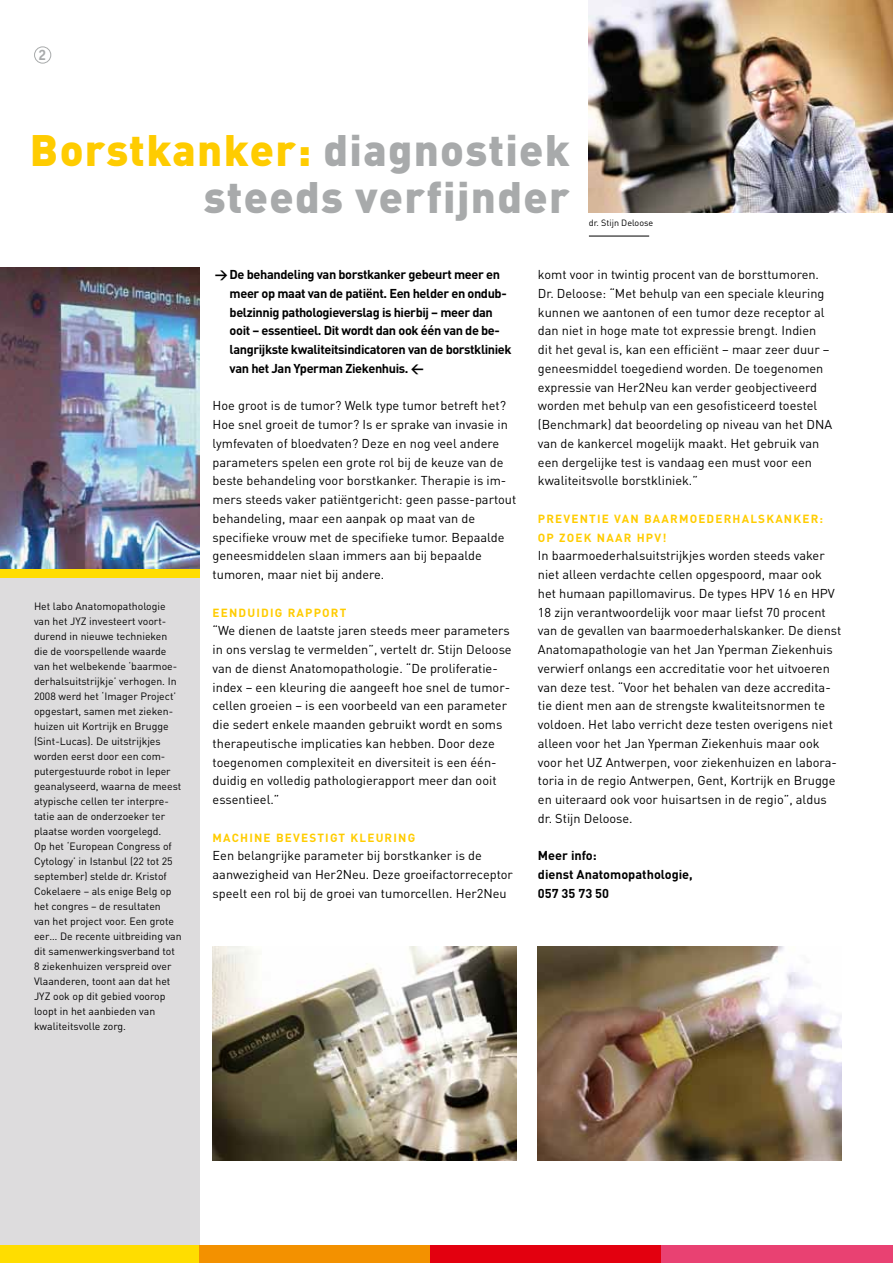
<style>
.page{position:relative;width:893px;height:1263px;background:#fff}
.page>*{position:absolute;margin:0;border:0;box-sizing:border-box;transform-origin:0 0}
.t1{font:900 43.5px/46.5px "DIN";letter-spacing:.03em;color:#a8aaab;text-align:right}
.t2{font:700 15px "Officina Serif Std";color:#a8aaab}
.t3{font:12.75px/18.8px "DIN";color:#000}
.t4{font:700 12.75px/18.8px "DIN";letter-spacing:-.03em;color:#000}
.t5{font:700 12.75px/18.8px "DIN";color:#000}
.t6{font:700 11.7px/18.8px "DIN";letter-spacing:.125em;color:#fc0}
.t7{font:700 11.7px "DIN";letter-spacing:.1em;color:#fc0}
.t8{font:10.5px/15px "DIN";color:#000}
.t9{font:9px "DIN";color:#000}
.s1{color:#fc0}
</style>
<div class="page">
<div style="left:0;top:268px;width:200px;height:995px;background:#dddcdd"></div>
<hr style="left:589px;top:236px;width:60px;height:1px;background:#000">
<img style="left:589px;top:0;width:304px;height:213px">
<div style="left:34px;top:46px;width:17px;height:18px;border:1px solid #a8aaab;border-radius:50%"></div>
<div style="left:0;top:1246px;width:200px;height:17px;background:#fd0"></div>
<div style="left:200px;top:1246px;width:231px;height:17px;background:#f39100"></div>
<div style="left:431px;top:1246px;width:231px;height:17px;background:#e3000f"></div>
<div style="left:662px;top:1246px;width:231px;height:17px;background:#e94172"></div>
<img style="left:0;top:268px;width:200px;height:301px">
<div style="left:0;top:569px;width:200px;height:9px;background:#fd0"></div>
<img style="left:213px;top:947px;width:304px;height:214px">
<img style="left:538px;top:947px;width:304px;height:214px">
<p class="t2" style="left:38px;top:46px;width:10px">2</p>
<h1 class="t1" style="left:30px;top:125px;width:541px"><span class="s1">Borstkanker:</span> diagnostiek steeds verfijnder</h1>
<p class="t9" style="left:589px;top:217px;width:66px">dr. Stijn Deloose</p>
<p class="t8" style="left:34px;top:599px;width:149px">Het labo Anatomopathologie van het JYZ investeert voort&shy;durend in nieuwe technieken die de voorspellende waarde van het welbekende ‘baarmoe&shy;derhalsuitstrijkje’ verhogen. In<br>2008 werd het ‘Imager Project’ opgestart, samen met zieken&shy;huizen uit Kortrijk en Brugge (Sint-Lucas). De uitstrijkjes worden eerst door een com&shy;putergestuurde robot in Ieper geanalyseerd, waarna de meest atypische cellen ter interpre&shy;tatie aan de onderzoeker ter plaatse worden voorgelegd.<br>Op het ‘European Congress of<br>Cytology’ in Istanbul (22 tot 25 september) stelde dr. Kristof<br>Cokelaere – als enige Belg op het congres – de resultaten<br>van het project voor. Een grote eer… De recente uitbreiding van dit samenwerkingsverband tot<br>8 ziekenhuizen verspreid over<br>Vlaanderen, toont aan dat het<br>JYZ ook op dit gebied voorop loopt in het aanbieden van kwaliteitsvolle zorg.</p>
<p class="t4" style="left:230px;top:264px;width:284px;text-indent:-15px">&gt; De behandeling van borstkanker gebeurt meer en meer op maat van de patiënt. Een helder en ondub&shy;belzinnig pathologieverslag is hierbij – meer dan ooit – essentieel. Dit wordt dan ook één van de be&shy;langrijkste kwaliteitsindicatoren van de borstkliniek van het Jan Yperman Ziekenhuis. &lt;</p>
<p class="t3" style="left:213px;top:396px;width:305px">Hoe groot is de tumor? Welk type tumor betreft het?<br>Hoe snel groeit de tumor? Is er sprake van invasie in lymfevaten of bloedvaten? Deze en nog veel andere parameters spelen een grote rol bij de keuze van de beste behandeling voor borstkanker. Therapie is im&shy;mers steeds vaker patiëntgericht: geen passe-partout behandeling, maar een aanpak op maat van de specifieke vrouw met de specifieke tumor. Bepaalde geneesmiddelen slaan immers aan bij bepaalde tumoren, maar niet bij andere.</p>
<p class="t7" style="left:213px;top:605px;width:135px">eenduidig rapport</p>
<p class="t3" style="left:213px;top:621px;width:301px">“We dienen de laatste jaren steeds meer parameters in ons verslag te vermelden”, vertelt dr. Stijn Deloose van de dienst Anatomopathologie. “De proliferatie&shy;index – een kleuring die aangeeft hoe snel de tumor&shy;cellen groeien – is een voorbeeld van een parameter die sedert enkele maanden gebruikt wordt en soms therapeutische implicaties kan hebben. Door deze toegenomen complexiteit en diversiteit is een één&shy;duidig en volledig pathologierapport meer dan ooit essentieel.”</p>
<p class="t7" style="left:213px;top:830px;width:204px">Machine bevestigt kleuring</p>
<p class="t3" style="left:213px;top:846px;width:302px">Een belangrijke parameter bij borstkanker is de aanwezigheid van Her2Neu. Deze groeifactorreceptor speelt een rol bij de groei van tumorcellen. Her2Neu</p>
<p class="t3" style="left:538px;top:265px;width:296px">komt voor in twintig procent van de borsttumoren.<br>Dr. Deloose: “Met behulp van een speciale kleuring kunnen we aantonen of een tumor deze receptor al dan niet in hoge mate tot expressie brengt. Indien dit het geval is, kan een efficiënt – maar zeer duur – geneesmiddel toegediend worden. De toegenomen expressie van Her2Neu kan verder geobjectiveerd worden met behulp van een gesofisticeerd toestel (Benchmark) dat beoordeling op niveau van het DNA van de kankercel mogelijk maakt. Het gebruik van een dergelijke test is vandaag een must voor een kwaliteitsvolle borstkliniek.”</p>
<p class="t6" style="left:538px;top:509px;width:287px">Preventie van baarmoederhalskanker: op zoek naar HPV!</p>
<p class="t3" style="left:538px;top:546px;width:305px">In baarmoederhalsuitstrijkjes worden steeds vaker niet alleen verdachte cellen opgespoord, maar ook het humaan papillomavirus. De types HPV 16 en HPV 18 zijn verantwoordelijk voor maar liefst 70 procent van de gevallen van baarmoederhalskanker. De dienst Anatomapathologie van het Jan Yperman Ziekenhuis verwierf onlangs een accreditatie voor het uitvoeren van deze test. “Voor het behalen van deze accredita&shy;tie dient men aan de strengste kwaliteitsnormen te voldoen. Het labo verricht deze testen overigens niet alleen voor het Jan Yperman Ziekenhuis maar ook voor het UZ Antwerpen, voor ziekenhuizen en labora&shy;toria in de regio Antwerpen, Gent, Kortrijk en Brugge en uiteraard ook voor huisartsen in de regio”, aldus dr. Stijn Deloose.</p>
<p class="t5" style="left:538px;top:846px;width:156px">Meer info:<br>dienst Anatomopathologie,<br>057 35 73 50</p>
</div>
